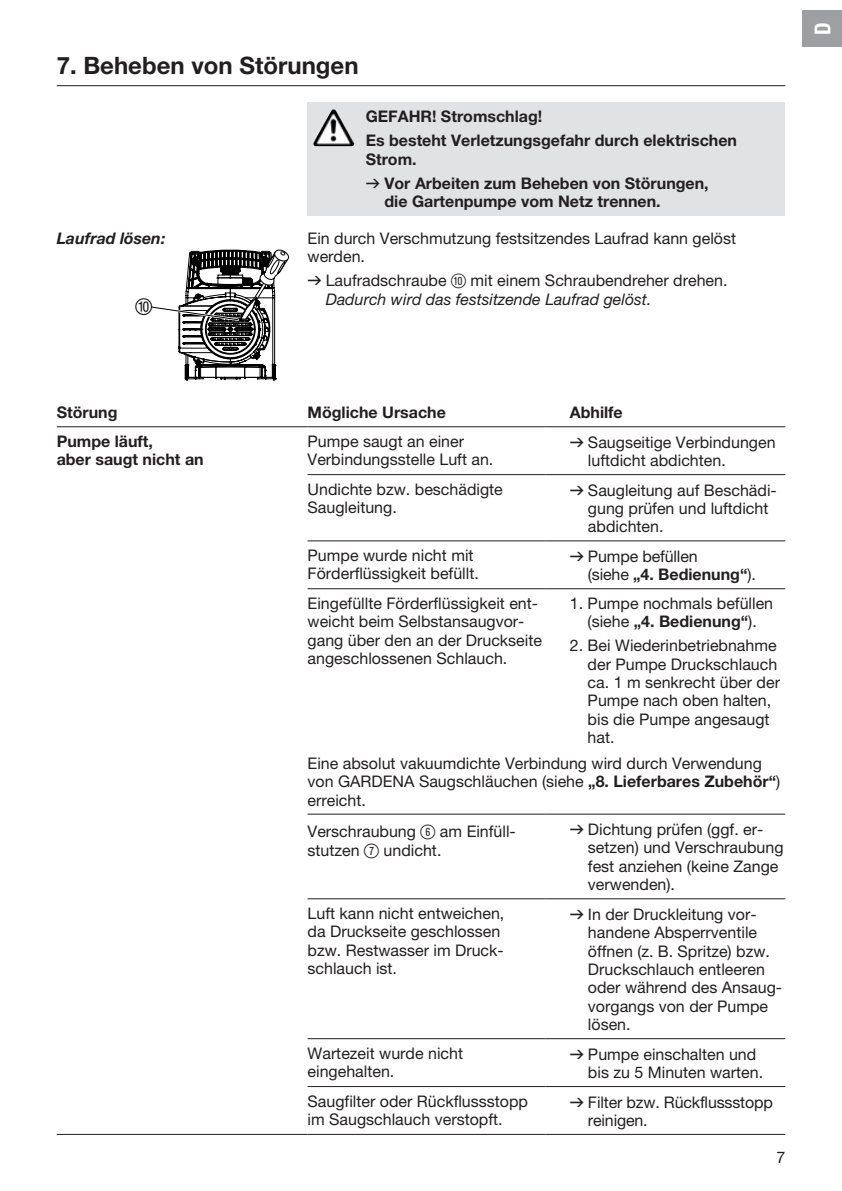
<style>
.page{position:relative;width:842px;height:1191px;background:#fff}
.page>*{position:absolute;margin:0;border:0;box-sizing:border-box;transform-origin:0 0}
.t1{font:700 24px "GARDENA Pro";color:#231f20}
.t2{font:22px "Ziffern";color:#000}
.t3{font:22px "GARDENA Pro Bo Cond";color:#fff}
.t4{font:16px/18.4px "GARDENA Pro";color:#231f20}
.t5{font:700 16px/24px "GARDENA Pro";color:#231f20}
.t6{font:italic 700 16px "GARDENA Pro";color:#231f20}
.s1{font-family:"Formdruck";font-weight:400}
.s2{font-family:"Formdruck"}
.s3{font-family:"Ziffernim Kreisund Quadrat BQ";font-size:20px}
.s4{font-style:italic}
.s5{font-weight:700}
</style>
<div class="page">
<div style="left:308px;top:102px;width:477px;height:113px;background:#e1e2e4"></div>
<hr style="left:57px;top:85px;width:728px;height:1px;background:#231f20">
<img style="left:315px;top:109px;width:18px;height:31px">
<svg style="left:151px;top:249px;width:138px;height:132px"></svg>
<hr style="left:57px;top:426px;width:251px;height:1px;background:#231f20">
<hr style="left:308px;top:426px;width:238px;height:1px;background:#231f20">
<hr style="left:546px;top:426px;width:239px;height:1px;background:#231f20">
<hr style="left:308px;top:474px;width:238px;height:1px;background:#231f20">
<hr style="left:546px;top:474px;width:239px;height:1px;background:#231f20">
<hr style="left:308px;top:540px;width:238px;height:1px;background:#231f20">
<hr style="left:546px;top:540px;width:239px;height:1px;background:#231f20">
<hr style="left:308px;top:1086px;width:238px;height:1px;background:#231f20">
<hr style="left:546px;top:1086px;width:239px;height:1px;background:#231f20">
<hr style="left:308px;top:588px;width:238px;height:1px;background:#231f20">
<hr style="left:546px;top:588px;width:239px;height:1px;background:#231f20">
<hr style="left:308px;top:813px;width:238px;height:1px;background:#231f20">
<hr style="left:546px;top:813px;width:239px;height:1px;background:#231f20">
<hr style="left:308px;top:898px;width:238px;height:1px;background:#231f20">
<hr style="left:546px;top:898px;width:239px;height:1px;background:#231f20">
<hr style="left:308px;top:1038px;width:238px;height:1px;background:#231f20">
<hr style="left:546px;top:1038px;width:239px;height:1px;background:#231f20">
<hr style="left:308px;top:1134px;width:238px;height:1px;background:#231f20">
<hr style="left:546px;top:1134px;width:239px;height:1px;background:#231f20">
<hr style="left:57px;top:1134px;width:251px;height:1px;background:#231f20">
<div style="left:802px;top:11px;width:40px;height:36px;background:#9d9fa2"></div>
<h1 class="t1" style="left:57px;top:50px;width:303px">7. Beheben von Störungen</h1>
<p class="t5" style="left:366px;top:104px;width:373px">GEFAHR! Stromschlag!<br>Es besteht Verletzungsgefahr durch elektrischen</p>
<p class="t5" style="left:366px;top:146px;width:344px">Strom.<br><span class="s1">v</span> Vor Arbeiten zum Beheben von Störungen,</p>
<p class="t5" style="left:384px;top:189px;width:278px">die Gartenpumpe vom Netz trennen.</p>
<p class="t6" style="left:57px;top:228px;width:110px">Laufrad lösen:</p>
<h2 class="t2" style="left:135px;top:294px;width:19px">0</h2>
<p class="t4" style="left:308px;top:229px;width:430px">Ein durch Verschmutzung festsitzendes Laufrad kann gelöst werden.</p>
<p class="t4" style="left:326px;top:271px;width:403px;text-indent:-18px"><span class="s2">v</span> Laufradschraube <span class="s3">0</span> mit einem Schraubendreher drehen.<br><span class="s4">Dadurch wird das festsitzende Laufrad gelöst.</span></p>
<h2 class="t3" style="left:809px;top:35px;width:14px;rotate:-90deg">D</h2>
<p class="t5" style="left:57px;top:400px;width:62px">Störung</p>
<p class="t5" style="left:308px;top:400px;width:140px">Mögliche Ursache</p>
<p class="t5" style="left:570px;top:400px;width:54px">Abhilfe</p>
<p class="t5" style="left:57px;top:431px;width:148px;line-height:18.4px">Pumpe läuft,<br>aber saugt nicht an</p>
<p class="t4" style="left:308px;top:431px;width:187px">Pumpe saugt an einer<br>Verbindungsstelle Luft an.</p>
<p class="t4" style="left:588px;top:432px;width:189px;text-indent:-18px"><span class="s2">v</span> Saugseitige Verbindungen luftdicht abdichten.</p>
<p class="t4" style="left:308px;top:479px;width:197px">Undichte bzw. beschädigte<br>Saugleitung.</p>
<p class="t4" style="left:588px;top:480px;width:189px;text-indent:-18px"><span class="s2">v</span> Saugleitung auf Beschädi&shy;gung prüfen und luftdicht abdichten.</p>
<p class="t4" style="left:308px;top:546px;width:173px">Pumpe wurde nicht mit<br>Förderflüssigkeit befüllt.</p>
<p class="t4" style="left:588px;top:547px;width:169px;text-indent:-18px"><span class="s2">v</span> Pumpe befüllen<br>(siehe <span class="s5">„4. Bedienung“</span>).</p>
<p class="t4" style="left:308px;top:593px;width:236px">Eingefüllte Förderflüssigkeit ent&shy;weicht beim Selbstansaugvor&shy;gang über den an der Druckseite angeschlossenen Schlauch.</p>
<p class="t4" style="left:570px;top:593px;width:205px;text-align:center">1. Pumpe nochmals befüllen (siehe <span class="s5">„4. Bedienung“</span>).</p>
<p class="t4" style="left:588px;top:636px;width:194px;text-indent:-18px">2. Bei Wiederinbetriebnahme der Pumpe Druckschlauch ca. 1 m senkrecht über der<br>Pumpe nach oben halten, bis die Pumpe angesaugt hat.</p>
<p class="t4" style="left:308px;top:753px;width:474px">Eine absolut vakuumdichte Verbindung wird durch Verwendung von GARDENA Saugschläuchen (siehe <span class="s5">„8. Lieferbares Zubehör“</span>) erreicht.</p>
<p class="t4" style="left:308px;top:822px;width:208px">Verschraubung <span class="s3">6</span> am Einfüll&shy;stutzen <span class="s3">7</span> undicht.</p>
<p class="t4" style="left:588px;top:820px;width:197px;text-indent:-18px"><span class="s2">v</span> Dichtung prüfen (ggf. er&shy;setzen) und Verschraubung fest anziehen (keine Zange verwenden).</p>
<p class="t4" style="left:308px;top:903px;width:198px">Luft kann nicht entweichen, da Druckseite geschlossen bzw. Restwasser im Druck&shy;schlauch ist.</p>
<p class="t4" style="left:588px;top:904px;width:196px;text-indent:-18px"><span class="s2">v</span> In der Druckleitung vor&shy;handene Absperrventile öffnen (z. B. Spritze) bzw.<br>Druckschlauch entleeren oder während des Ansaug&shy;vorgangs von der Pumpe lösen.</p>
<p class="t4" style="left:308px;top:1043px;width:157px">Wartezeit wurde nicht eingehalten.</p>
<p class="t4" style="left:588px;top:1044px;width:177px;text-indent:-18px"><span class="s2">v</span> Pumpe einschalten und bis zu 5 Minuten warten.</p>
<p class="t4" style="left:308px;top:1091px;width:222px">Saugfilter oder Rückflussstopp im Saugschlauch verstopft.</p>
<p class="t4" style="left:588px;top:1092px;width:187px;text-indent:-18px"><span class="s2">v</span> Filter bzw. Rückflussstopp reinigen.</p>
<p class="t4" style="left:776px;top:1147px;width:10px">7</p>
</div>
